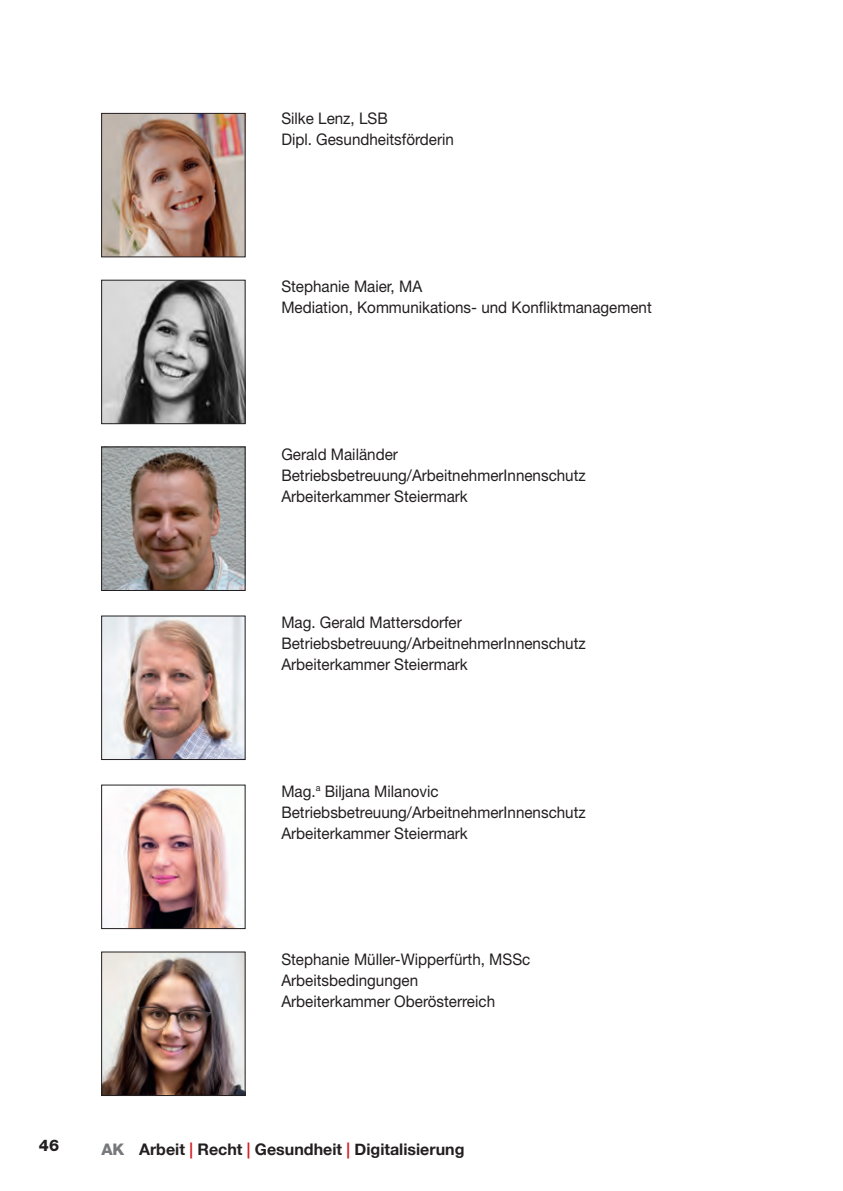
<style>
.page{position:relative;width:843px;height:1191px;background:#fff}
.page>*{position:absolute;margin:0;border:0;box-sizing:border-box;transform-origin:0 0}
.Fließtext{font:16px "Helvetica Neue LT Std";color:#231f20;scale:.95 1}
.t1{font:700 16px "Helvetica Neue";color:#231f20}
.t2{font:800 16px "Helvetica Neue LT Std";color:#231f20}
.s1{font-family:"Helvetica Neue LT Std";font-weight:800;color:#76787b}
.s2{color:#d1232a}
</style>
<div class="page">
<img style="left:103px;top:448px;width:140px;height:140px">
<div style="left:101px;top:446px;width:144px;height:144px;border:1px solid #231f20"></div>
<img style="left:103px;top:282px;width:140px;height:140px">
<div style="left:101px;top:280px;width:144px;height:144px;border:1px solid #231f20"></div>
<img style="left:103px;top:115px;width:140px;height:140px">
<div style="left:101px;top:113px;width:144px;height:144px;border:1px solid #231f20"></div>
<img style="left:103px;top:617px;width:140px;height:140px">
<img style="left:124px;top:786px;width:119px;height:140px">
<div style="left:101px;top:784px;width:144px;height:144px;border:1px solid #231f20"></div>
<img style="left:103px;top:953px;width:140px;height:140px">
<div style="left:101px;top:951px;width:144px;height:144px;border:1px solid #231f20"></div>
<p class="Fließtext" style="left:281px;top:109px;width:113px">Silke Lenz, LSB</p>
<p class="Fließtext" style="left:281px;top:130px;width:183px">Dipl. Gesundheitsförderin</p>
<p class="Fließtext" style="left:281px;top:277px;width:150px">Stephanie Maier, MA</p>
<p class="Fließtext" style="left:281px;top:298px;width:391px">Mediation, Kommunikations- und Konfliktmanagement</p>
<p class="Fließtext" style="left:281px;top:445px;width:124px">Gerald Mailänder</p>
<p class="Fließtext" style="left:281px;top:466px;width:322px">Betriebsbetreuung/ArbeitnehmerInnenschutz</p>
<p class="Fließtext" style="left:281px;top:487px;width:198px">Arbeiterkammer Steiermark</p>
<p class="Fließtext" style="left:281px;top:613px;width:191px">Mag. Gerald Mattersdorfer</p>
<p class="Fließtext" style="left:281px;top:634px;width:322px">Betriebsbetreuung/ArbeitnehmerInnenschutz</p>
<p class="Fließtext" style="left:281px;top:655px;width:198px">Arbeiterkammer Steiermark</p>
<p class="Fließtext" style="left:281px;top:781px;width:167px">Mag.<sup>a</sup> Biljana Milanovic</p>
<p class="Fließtext" style="left:281px;top:802px;width:322px">Betriebsbetreuung/ArbeitnehmerInnenschutz</p>
<p class="Fließtext" style="left:281px;top:823px;width:198px">Arbeiterkammer Steiermark</p>
<p class="Fließtext" style="left:281px;top:949px;width:263px">Stephanie Müller-Wipperfürth, MSSc</p>
<p class="Fließtext" style="left:281px;top:970px;width:146px">Arbeitsbedingungen</p>
<p class="Fließtext" style="left:281px;top:991px;width:226px">Arbeiterkammer Oberösterreich</p>
<p class="t2" style="left:39px;top:1135px;width:22px">46</p>
<p class="t1" style="left:101px;top:1136px;width:364px"><span class="s1">AK</span> Arbeit <span class="s2">|</span> Recht <span class="s2">|</span> Gesundheit <span class="s2">|</span> Digitalisierung</p>
</div>
